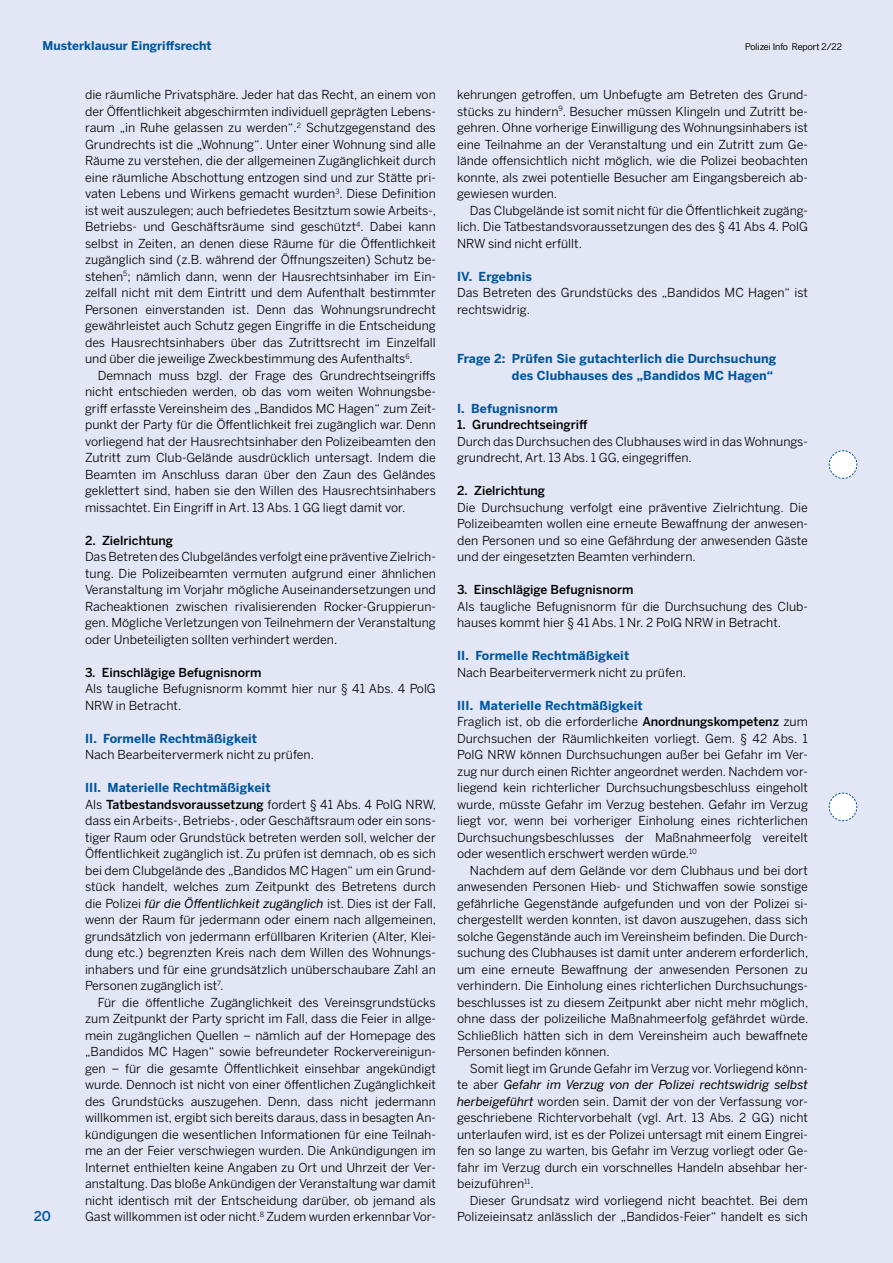
<style>
.page{position:relative;width:893px;height:1263px;background:#e3e7f5}
.page>*{position:absolute;margin:0;border:0;box-sizing:border-box;transform-origin:0 0}
.t1{font:500 13.5px "Benton Sans";color:#00569d}
.t2{font:12.3px/16.5px "Benton Sans";color:#000;text-align:justify}
.t3{font:700 12.3px/16.5px "Benton Sans";letter-spacing:.01em;color:#00569d;text-align:right}
.t4{font:500 12.3px "Benton Sans";color:#000}
.t5{font:700 12px "Benton Sans";color:#00569d}
.t6{font:300 9px "Benton Sans";color:#000}
.s1{font-weight:700;color:#00569d}
.s2{font-weight:500}
.s3{font-style:italic}
</style>
<div class="page">
<svg style="left:828px;top:792px;width:30px;height:29px"></svg>
<svg style="left:828px;top:450px;width:30px;height:29px"></svg>
<p class="t5" style="left:43px;top:38px;width:171px">Musterklausur Eingriffsrecht</p>
<p class="t6" style="left:745px;top:41px;width:98px">Polizei Info Report 2/22</p>
<p class="t1" style="left:34px;top:1208px;width:19px">20</p>
<p class="t2" style="left:85px;top:86px;width:353px">die räumliche Privatsphäre. Jeder hat das Recht, an einem von der Öffentlichkeit abgeschirmten individuell geprägten Lebens&shy;raum „in Ruhe gelassen zu werden“.<sup>2</sup> Schutzgegenstand des Grundrechts ist die „Wohnung“. Unter einer Wohnung sind alle Räume zu verstehen, die der allgemeinen Zugänglichkeit durch eine räumliche Abschottung entzogen sind und zur Stätte pri&shy;vaten Lebens und Wirkens gemacht wurden<sup>3</sup>. Diese Definition ist weit auszulegen; auch befriedetes Besitztum sowie Arbeits-, Betriebs- und Geschäftsräume sind geschützt<sup>4</sup>. Dabei kann selbst in Zeiten, an denen diese Räume für die Öffentlichkeit zugänglich sind (z.B. während der Öffnungszeiten) Schutz be&shy;stehen<sup>5</sup>; nämlich dann, wenn der Hausrechtsinhaber im Ein&shy;zelfall nicht mit dem Eintritt und dem Aufenthalt bestimmter Personen einverstanden ist. Denn das Wohnungsrundrecht gewährleistet auch Schutz gegen Eingriffe in die Entscheidung des Hausrechtsinhabers über das Zutrittsrecht im Einzelfall und über die jeweilige Zweckbestimmung des Aufenthalts<sup>6</sup>.</p>
<p class="t2" style="left:85px;top:367px;width:352px;text-indent:13px">Demnach muss bzgl. der Frage des Grundrechtseingriffs nicht entschieden werden, ob das vom weiten Wohnungsbe&shy;griff erfasste Vereinsheim des „Bandidos MC Hagen“ zum Zeit&shy;punkt der Party für die Öffentlichkeit frei zugänglich war. Denn vorliegend hat der Hausrechtsinhaber den Polizeibeamten den Zutritt zum Club-Gelände ausdrücklich untersagt. Indem die Beamten im Anschluss daran über den Zaun des Geländes geklettert sind, haben sie den Willen des Hausrechtsinhabers missachtet. Ein Eingriff in Art. 13 Abs. 1 GG liegt damit vor.</p>
<p class="t4" style="left:85px;top:532px;width:90px">2. Zielrichtung</p>
<p class="t2" style="left:85px;top:548px;width:352px">Das Betreten des Clubgeländes verfolgt eine präventive Zielrich&shy;tung. Die Polizeibeamten vermuten aufgrund einer ähnlichen Veranstaltung im Vorjahr mögliche Auseinandersetzungen und Racheaktionen zwischen rivalisierenden Rocker-Gruppierun&shy;gen. Mögliche Verletzungen von Teilnehmern der Veranstaltung oder Unbeteiligten sollten verhindert werden.</p>
<p class="t4" style="left:85px;top:664px;width:178px">3. Einschlägige Befugnisnorm</p>
<p class="t2" style="left:85px;top:680px;width:352px">Als taugliche Befugnisnorm kommt hier nur § 41 Abs. 4 PolG<br>NRW in Betracht.</p>
<p class="t3" style="left:85px;top:730px;width:174px">II. Formelle Rechtmäßigkeit</p>
<p class="t2" style="left:85px;top:746px;width:230px">Nach Bearbeitervermerk nicht zu prüfen.</p>
<p class="t2" style="left:85px;top:779px;width:353px;text-align:left"><span class="s1">III. Materielle Rechtmäßigkeit<br></span>Als <span class="s2">Tatbestandsvoraussetzung</span> fordert § 41 Abs. 4 PolG NRW, dass ein Arbeits-, Betriebs-, oder Geschäftsraum oder ein sons&shy;tiger Raum oder Grundstück betreten werden soll, welcher der Öffentlichkeit zugänglich ist. Zu prüfen ist demnach, ob es sich bei dem Clubgelände des „Bandidos MC Hagen“ um ein Grund&shy;stück handelt, welches zum Zeitpunkt des Betretens durch die Polizei <span class="s3">für die Öffentlichkeit zugänglich</span> ist. Dies ist der Fall, wenn der Raum für jedermann oder einem nach allgemeinen, grundsätzlich von jedermann erfüllbaren Kriterien (Alter, Klei&shy;dung etc.) begrenzten Kreis nach dem Willen des Wohnungs&shy;inhabers und für eine grundsätzlich unüberschaubare Zahl an Personen zugänglich ist<sup>7</sup>.</p>
<p class="t2" style="left:85px;top:994px;width:352px;text-indent:13px">Für die öffentliche Zugänglichkeit des Vereinsgrundstücks zum Zeitpunkt der Party spricht im Fall, dass die Feier in allge&shy;mein zugänglichen Quellen – nämlich auf der Homepage des „Bandidos MC Hagen“ sowie befreundeter Rockervereinigun&shy;gen – für die gesamte Öffentlichkeit einsehbar angekündigt wurde. Dennoch ist nicht von einer öffentlichen Zugänglichkeit des Grundstücks auszugehen. Denn, dass nicht jedermann willkommen ist, ergibt sich bereits daraus, dass in besagten An&shy;kündigungen die wesentlichen Informationen für eine Teilnah&shy;me an der Feier verschwiegen wurden. Die Ankündigungen im Internet enthielten keine Angaben zu Ort und Uhrzeit der Ver&shy;anstaltung. Das bloße Ankündigen der Veranstaltung war damit nicht identisch mit der Entscheidung darüber, ob jemand als Gast willkommen ist oder nicht.<sup>8</sup> Zudem wurden erkennbar Vor-</p>
<p class="t2" style="left:457px;top:86px;width:352px">kehrungen getroffen, um Unbefugte am Betreten des Grund&shy;stücks zu hindern<sup>9</sup>. Besucher müssen Klingeln und Zutritt be&shy;gehren. Ohne vorherige Einwilligung des Wohnungsinhabers ist eine Teilnahme an der Veranstaltung und ein Zutritt zum Ge&shy;lände offensichtlich nicht möglich, wie die Polizei beobachten konnte, als zwei potentielle Besucher am Eingangsbereich ab&shy;gewiesen wurden.</p>
<p class="t2" style="left:457px;top:202px;width:352px;text-indent:13px">Das Clubgelände ist somit nicht für die Öffentlichkeit zugäng&shy;lich. Die Tatbestandsvoraussetzungen des des § 41 Abs 4. PolG NRW sind nicht erfüllt.</p>
<p class="t3" style="left:457px;top:268px;width:76px">IV. Ergebnis</p>
<p class="t2" style="left:457px;top:284px;width:352px">Das Betreten des Grundstücks des „Bandidos MC Hagen“ ist rechtswidrig.</p>
<p class="t3" style="left:457px;top:350px;width:321px">Frage 2: Prüfen Sie gutachterlich die Durchsuchung des Clubhauses des „Bandidos MC Hagen“</p>
<p class="t3" style="left:457px;top:400px;width:102px">I. Befugnisnorm</p>
<p class="t4" style="left:457px;top:417px;width:132px">1. Grundrechtseingriff</p>
<p class="t2" style="left:457px;top:433px;width:352px">Durch das Durchsuchen des Clubhauses wird in das Wohnungs&shy;grundrecht, Art. 13 Abs. 1 GG, eingegriffen.</p>
<p class="t4" style="left:457px;top:483px;width:90px">2. Zielrichtung</p>
<p class="t2" style="left:457px;top:499px;width:352px">Die Durchsuchung verfolgt eine präventive Zielrichtung. Die Polizeibeamten wollen eine erneute Bewaffnung der anwesen&shy;den Personen und so eine Gefährdung der anwesenden Gäste und der eingesetzten Beamten verhindern.</p>
<p class="t4" style="left:457px;top:582px;width:178px">3. Einschlägige Befugnisnorm</p>
<p class="t2" style="left:457px;top:598px;width:352px">Als taugliche Befugnisnorm für die Durchsuchung des Club&shy;hauses kommt hier § 41 Abs. 1 Nr. 2 PolG NRW in Betracht.</p>
<p class="t3" style="left:457px;top:647px;width:174px">II. Formelle Rechtmäßigkeit</p>
<p class="t2" style="left:457px;top:664px;width:230px">Nach Bearbeitervermerk nicht zu prüfen.</p>
<p class="t2" style="left:457px;top:697px;width:352px;text-align:left"><span class="s1">III. Materielle Rechtmäßigkeit<br></span>Fraglich ist, ob die erforderliche <span class="s2">Anordnungskompetenz</span> zum Durchsuchen der Räumlichkeiten vorliegt. Gem. § 42 Abs. 1<br>PolG NRW können Durchsuchungen außer bei Gefahr im Ver&shy;zug nur durch einen Richter angeordnet werden. Nachdem vor&shy;liegend kein richterlicher Durchsuchungsbeschluss eingeholt wurde, müsste Gefahr im Verzug bestehen. Gefahr im Verzug liegt vor, wenn bei vorheriger Einholung eines richterlichen Durchsuchungsbeschlusses der Maßnahmeerfolg vereitelt oder wesentlich erschwert werden würde.<sup>10</sup></p>
<p class="t2" style="left:457px;top:862px;width:353px;text-indent:13px">Nachdem auf dem Gelände vor dem Clubhaus und bei dort anwesenden Personen Hieb- und Stichwaffen sowie sonstige gefährliche Gegenstände aufgefunden und von der Polizei si&shy;chergestellt werden konnten, ist davon auszugehen, dass sich solche Gegenstände auch im Vereinsheim befinden. Die Durch&shy;suchung des Clubhauses ist damit unter anderem erforderlich, um eine erneute Bewaffnung der anwesenden Personen zu verhindern. Die Einholung eines richterlichen Durchsuchungs&shy;beschlusses ist zu diesem Zeitpunkt aber nicht mehr möglich, ohne dass der polizeiliche Maßnahmeerfolg gefährdet würde.<br>Schließlich hätten sich in dem Vereinsheim auch bewaffnete Personen befinden können.</p>
<p class="t2" style="left:457px;top:1060px;width:352px;text-indent:13px">Somit liegt im Grunde Gefahr im Verzug vor. Vorliegend könn&shy;te aber <span class="s3">Gefahr im Verzug von der Polizei rechtswidrig selbst herbeigeführt</span> worden sein. Damit der von der Verfassung vor&shy;geschriebene Richtervorbehalt (vgl. Art. 13 Abs. 2 GG) nicht unterlaufen wird, ist es der Polizei untersagt mit einem Eingrei&shy;fen so lange zu warten, bis Gefahr im Verzug vorliegt oder Ge&shy;fahr im Verzug durch ein vorschnelles Handeln absehbar her&shy;beizuführen<sup>11</sup>.</p>
<p class="t2" style="left:457px;top:1192px;width:352px;text-align:right">Dieser Grundsatz wird vorliegend nicht beachtet. Bei dem<br>Polizeieinsatz anlässlich der „Bandidos-Feier“ handelt es sich</p>
</div>
